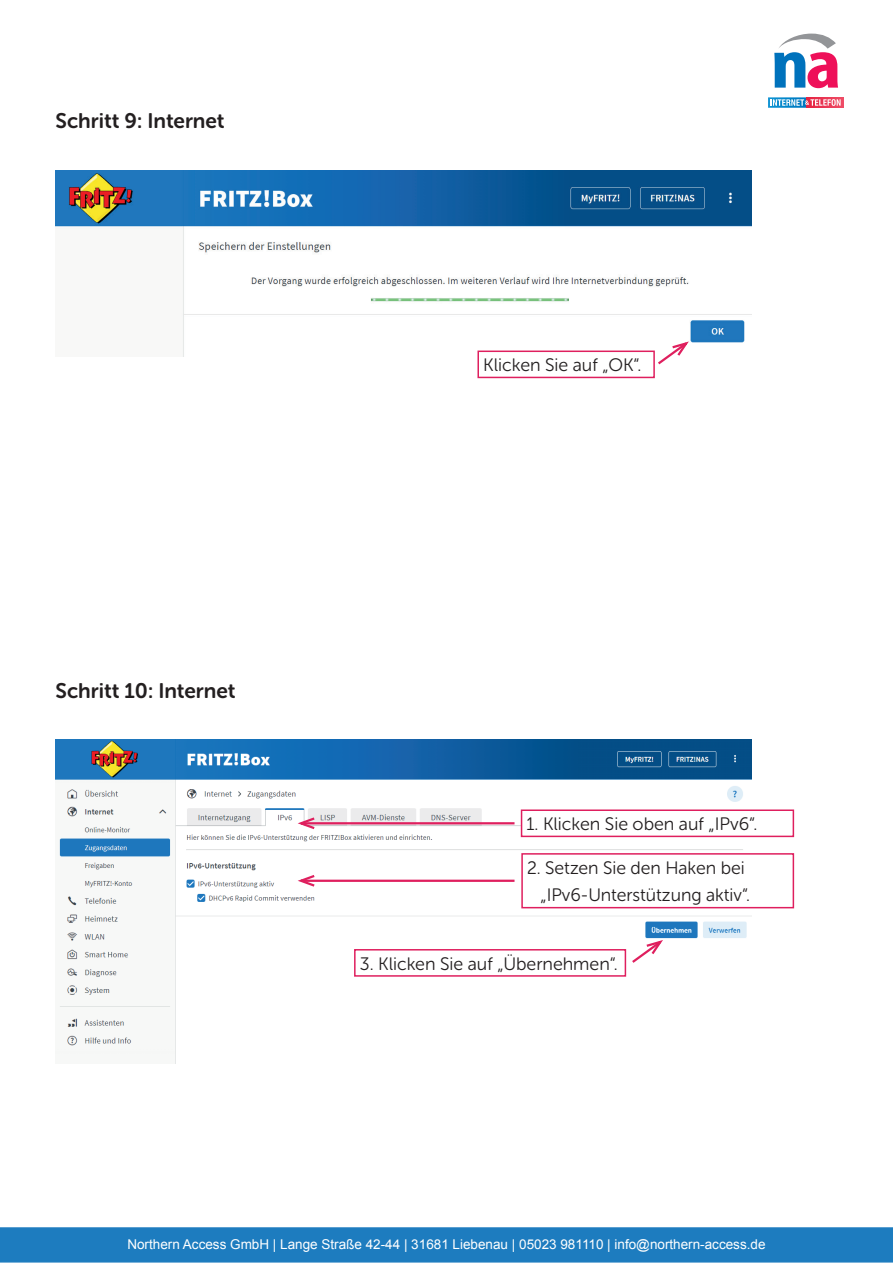
<style>
.page{position:relative;width:893px;height:1263px;background:#fff}
.page>*{position:absolute;margin:0;border:0;box-sizing:border-box;transform-origin:0 0}
.t1{font:21px "Museo Sans Rounded 700";color:#231f20}
.t2{font:18px/27px "Museo Sans Rounded 300";color:#231f20;text-align:right}
.t3{font:13.5px "Arial";color:#fff}
</style>
<div class="page">
<div style="left:0;top:1227px;width:893px;height:35px;background:#1d7cbf;border:2px solid #1d7cbf"></div>
<div style="left:807px;top:97px;width:36px;height:11px;background:#ee4a64"></div>
<svg style="left:768px;top:97px;width:73px;height:11px"></svg>
<svg style="left:774px;top:34px;width:64px;height:54px"></svg>
<img style="left:56px;top:170px;width:695px;height:186px">
<div style="left:478px;top:351px;width:176px;height:26px;background:#fff"></div>
<div style="left:477px;top:351px;width:178px;height:27px;border:2px solid #df1f5e"></div>
<svg style="left:655px;top:339px;width:36px;height:26px"></svg>
<img style="left:56px;top:740px;width:695px;height:324px">
<hr style="left:301px;top:822px;width:213px;height:2px;background:#df1f5e">
<svg style="left:294px;top:816px;width:23px;height:15px"></svg>
<hr style="left:301px;top:880px;width:213px;height:2px;background:#df1f5e">
<svg style="left:294px;top:873px;width:23px;height:15px"></svg>
<svg style="left:630px;top:938px;width:36px;height:27px"></svg>
<div style="left:522px;top:810px;width:271px;height:26px;background:#fff"></div>
<div style="left:521px;top:809px;width:273px;height:28px;border:2px solid #df1f5e"></div>
<div style="left:522px;top:854px;width:271px;height:54px;background:#fff"></div>
<div style="left:521px;top:853px;width:273px;height:55px;border:2px solid #df1f5e"></div>
<div style="left:354px;top:949px;width:272px;height:28px;border:2px solid #df1f5e"></div>
<p class="t1" style="left:56px;top:109px;width:170px">Schritt 9: Internet</p>
<p class="t1" style="left:56px;top:679px;width:181px">Schritt 10: Internet</p>
<p class="t2" style="left:483px;top:352px;width:160px">Klicken Sie auf „OK“.</p>
<p class="t2" style="left:527px;top:810px;width:232px">1. Klicken Sie oben auf „IPv6“.</p>
<p class="t2" style="left:527px;top:854px;width:224px">2. Setzen Sie den Haken bei „IPv6-Unterstützung aktiv“.</p>
<p class="t2" style="left:360px;top:950px;width:259px">3. Klicken Sie auf „Übernehmen“.</p>
<p class="t3" style="left:127px;top:1235px;width:640px">Northern Access GmbH | Lange Straße 42-44 | 31681 Liebenau | 05023 981110 | info@northern-access.de</p>
</div>
